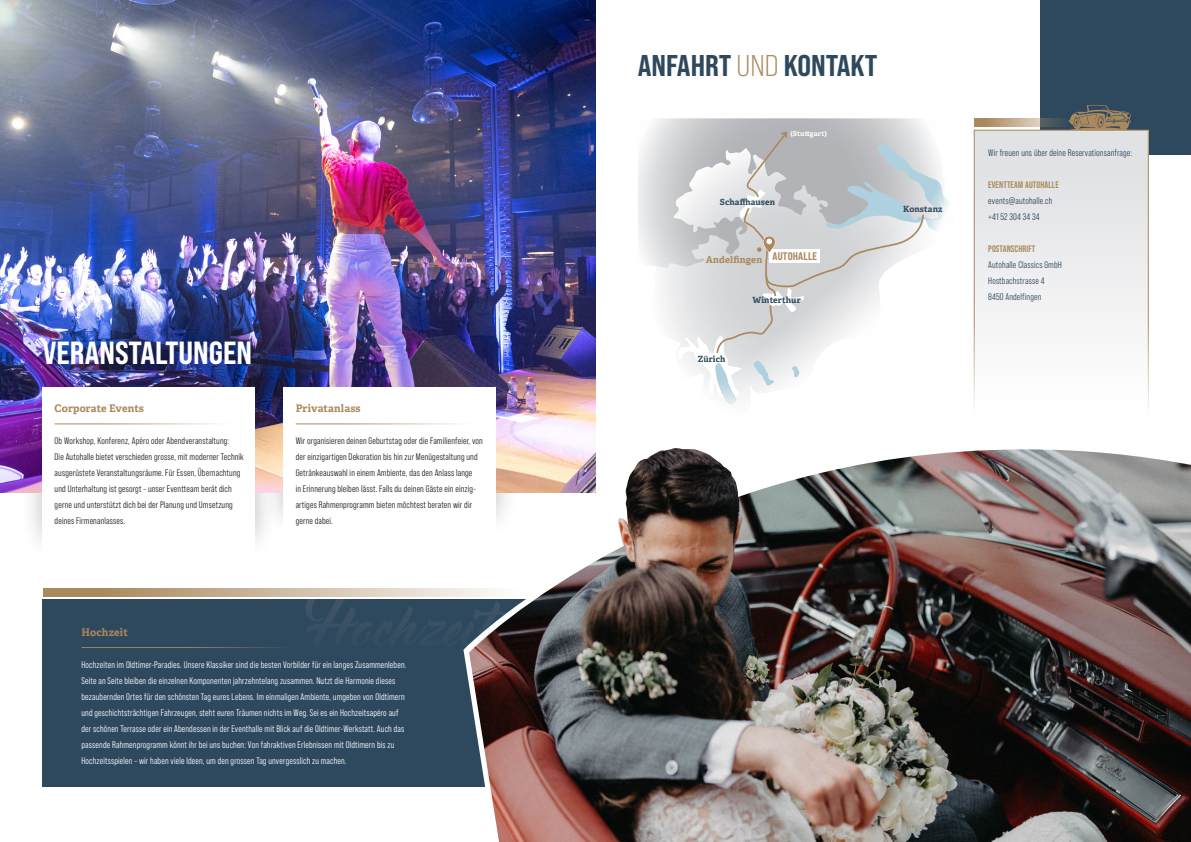
<style>
.page{position:relative;width:1191px;height:842px;background:#fff}
.page>*{position:absolute;margin:0;border:0;box-sizing:border-box;transform-origin:0 0}
._04__KOP{font:32px "Bebas Neue Pro Sm E Eb";color:#fff}
.t1{font:30px "Bebas Neue Pro Sm E Eb";color:#2e495d}
._01__BODY{font:11px "Bebas Neue Pro Sm E Eb";letter-spacing:.015em;color:#aa895e}
._03__TUSSENKOPJE{font:700 10.5px "Adelle";letter-spacing:.01em;color:#aa895e}
._01__BODY-2{font:9.5px/16px "Bebas Neue Pro Middle";letter-spacing:.015em;color:#fff}
._01__BODY-3{font:9.5px/16px "Bebas Neue Pro Middle";letter-spacing:.015em;color:#231f20}
._01__BODY-4{font:9.5px "Bebas Neue Pro Middle";letter-spacing:.015em;color:#2e495d}
._01__BODY-5{font:700 9.5px "Bebas Neue Pro";letter-spacing:.015em;color:#aa895e}
._01__BODY-6{font:700 9.5px "Adelle";letter-spacing:.015em;color:#aa895e}
._01__BODY-7{font:700 8.5px "Adelle";letter-spacing:.015em;color:#2e495d}
._01__BODY-8{font:700 7px "Adelle";letter-spacing:.015em;color:#fff}
.s1{font-family:"Bebas Neue Pro Sm E Bk";color:#aa895e}
</style>
<div class="page">
<div style="left:20px;top:373px;width:258px;height:188px;background:#231f20;opacity:.75"></div>
<img style="left:0;top:0;width:595px;height:492px">
<div style="left:43px;top:600px;width:806px;height:187px;background:#2e495d"></div>
<svg style="left:306px;top:600px;width:156px;height:30px"></svg>
<hr style="left:81px;top:647px;width:214px;height:1px;background:#aa895e">
<svg style="left:43px;top:588px;width:420px;height:9px;background:#c9b499"></svg>
<div style="left:283px;top:387px;width:213px;height:166px;background:#fff"></div>
<div style="left:43px;top:387px;width:212px;height:177px;background:#fff"></div>
<hr style="left:296px;top:424px;width:189px;height:1px;background:#aa895e">
<hr style="left:55px;top:424px;width:189px;height:1px;background:#aa895e">
<div style="left:1040px;top:0;width:151px;height:155px;background:#2e495d"></div>
<div style="left:974px;top:130px;width:174px;height:298px;background:linear-gradient(to bottom,#dddee1,#fff)"></div>
<div style="left:974px;top:130px;width:174px;height:292px;border:1px solid #aa895e"></div>
<img style="left:469px;top:449px;width:722px;height:393px">
<img style="left:618px;top:448px;width:120px;height:99px">
<svg style="left:1068px;top:105px;width:63px;height:25px"></svg>
<svg style="left:974px;top:119px;width:112px;height:8px"></svg>
<svg style="left:638px;top:118px;width:311px;height:286px"></svg>
<p class="_04__KOP" style="left:43px;top:334px;width:211px">VERANSTALTUNGEN</p>
<p class="_03__TUSSENKOPJE" style="left:55px;top:402px;width:91px">Corporate Events</p>
<p class="_01__BODY-3" style="left:55px;top:433px;width:191px">Ob Workshop, Konferenz, Apéro oder Abendveranstaltung:<br>Die Autohalle bietet verschieden grosse, mit moderner Technik ausgerüstete Veranstaltungsräume. Für Essen, Übernachtung und Unterhaltung ist gesorgt – unser Eventteam berät dich gerne und unterstützt dich bei der Planung und Umsetzung deines Firmenanlasses.</p>
<p class="_03__TUSSENKOPJE" style="left:296px;top:402px;width:66px">Privatanlass</p>
<p class="_01__BODY-3" style="left:296px;top:433px;width:189px">Wir organisieren deinen Geburtstag oder die Familienfeier, von der einzigartigen Dekoration bis hin zur Menügestaltung und Getränkeauswahl in einem Ambiente, das den Anlass lange<br>in Erinnerung bleiben lässt. Falls du deinen Gäste ein einzig&shy;artiges Rahmenprogramm bieten möchtest beraten wir dir gerne dabei.</p>
<p class="_03__TUSSENKOPJE" style="left:81px;top:626px;width:48px">Hochzeit</p>
<p class="_01__BODY-2" style="left:81px;top:657px;width:326px">Hochzeiten im Oldtimer-Paradies. Unsere Klassiker sind die besten Vorbilder für ein langes Zusammenleben.<br>Seite an Seite bleiben die einzelnen Komponenten jahrzehntelang zusammen. Nutzt die Harmonie dieses bezaubernden Ortes für den schönsten Tag eures Lebens. Im einmaligen Ambiente, umgeben von Oldtimern und geschichtsträchtigen Fahrzeugen, steht euren Träumen nichts im Weg. Sei es ein Hochzeitsapéro auf der schönen Terrasse oder ein Abendessen in der Eventhalle mit Blick auf die Oldtimer-Werkstatt. Auch das passende Rahmenprogramm könnt ihr bei uns buchen: Von fahraktiven Erlebnissen mit Oldtimern bis zu Hochzeitsspielen – wir haben viele Ideen, um den grossen Tag unvergesslich zu machen.</p>
<p class="t1" style="left:638px;top:48px;width:241px">ANFAHRT <span class="s1">UND</span> KONTAKT</p>
<p class="_01__BODY-8" style="left:790px;top:129px;width:38px">(Stuttgart)</p>
<p class="_01__BODY-7" style="left:720px;top:197px;width:57px">Schaffhausen</p>
<p class="_01__BODY-6" style="left:706px;top:253px;width:58px">Andelfingen</p>
<p class="_01__BODY" style="left:772px;top:249px;width:46px">AUTOHALLE</p>
<p class="_01__BODY-7" style="left:698px;top:353px;width:29px">Zürich</p>
<p class="_01__BODY-7" style="left:752px;top:295px;width:50px">Winterthur</p>
<p class="_01__BODY-7" style="left:903px;top:204px;width:41px">Konstanz</p>
<p class="_01__BODY-4" style="left:988px;top:148px;width:145px">Wir freuen uns über deine Reservationsanfrage:</p>
<p class="_01__BODY-5" style="left:988px;top:180px;width:72px">EVENTTEAM AUTOHALLE</p>
<p class="_01__BODY-4" style="left:988px;top:196px;width:66px">events@autohalle.ch</p>
<p class="_01__BODY-4" style="left:988px;top:212px;width:53px">+41 52 304 34 34</p>
<p class="_01__BODY-5" style="left:988px;top:244px;width:49px">POSTANSCHRIFT</p>
<p class="_01__BODY-4" style="left:988px;top:260px;width:75px">Autohalle Classics GmbH</p>
<p class="_01__BODY-4" style="left:988px;top:276px;width:58px">Hostbachstrasse 4</p>
<p class="_01__BODY-4" style="left:988px;top:292px;width:55px">8450 Andelfingen</p>
</div>
